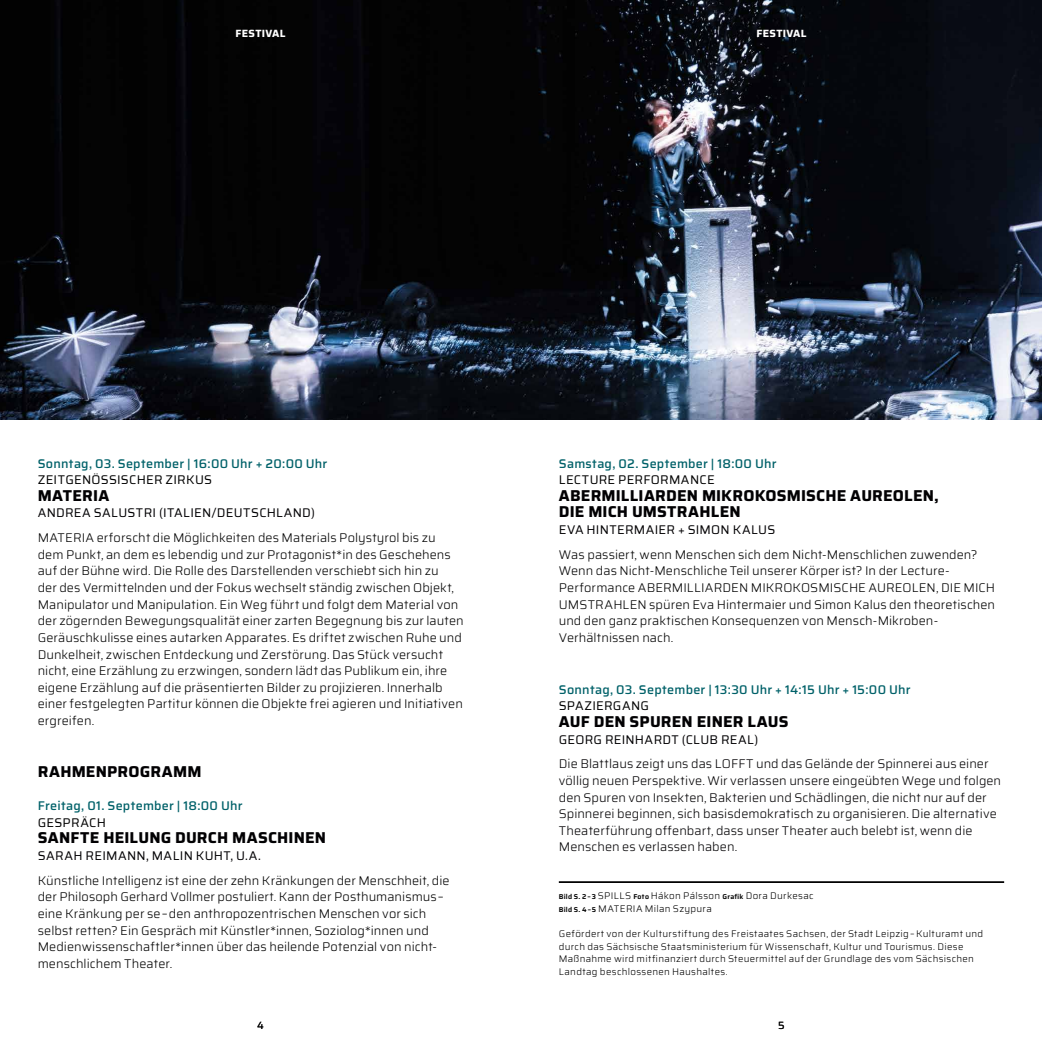
<style>
.page{position:relative;width:1042px;height:1042px;background:#fff}
.page>*{position:absolute;margin:0;border:0;box-sizing:border-box;transform-origin:0 0}
.t1{font:700 15.75px/16.6px "Saira";letter-spacing:.01em;color:#020103}
.t2{font:300 12.6px/16.6px "Saira";letter-spacing:.005em;color:#000}
.t3{font:300 12.6px/16.6px "Saira";letter-spacing:.005em;color:#020103}
.t4{font:500 12.6px "Saira";letter-spacing:.015em;color:#006169}
.t5{font:12.6px "Saira";letter-spacing:.025em;color:#020103}
.t6{font:12.6px "Saira";letter-spacing:.025em;color:#000}
.t7{font:700 10.5px "Saira";letter-spacing:.025em;color:#fff}
.t8{font:10.5px "Saira";color:#000}
.t9{font:300 9.62px/12.6px "Saira";letter-spacing:.03em;color:#000}
.s1{font-weight:600;font-size:7px}
</style>
<div class="page">
<img style="left:0;top:0;width:1042px;height:420px">
<hr style="left:559px;top:881px;width:445px;height:2px;background:#000">
<p class="t7" style="left:236px;top:25px;width:51px">FESTIVAL</p>
<p class="t7" style="left:756px;top:25px;width:51px">FESTIVAL</p>
<p class="t4" style="left:38px;top:453px;width:291px">Sonntag, 03. September | 16:00 Uhr + 20:00 Uhr</p>
<p class="t6" style="left:38px;top:470px;width:176px">ZEITGENÖSSISCHER ZIRKUS</p>
<p class="t1" style="left:38px;top:487px;width:73px">MATERIA</p>
<p class="t5" style="left:38px;top:503px;width:279px">ANDREA SALUSTRI (ITALIEN/DEUTSCHLAND)</p>
<p class="t2" style="left:38px;top:529px;width:427px">MATERIA erforscht die Möglichkeiten des Materials Polystyrol bis zu dem Punkt, an dem es lebendig und zur Protagonist*in des Geschehens auf der Bühne wird. Die Rolle des Darstellenden verschiebt sich hin zu<br>der des Vermittelnden und der Fokus wechselt ständig zwischen Objekt, Manipulator und Manipulation. Ein Weg führt und folgt dem Material von der zögernden Bewegungsqualität einer zarten Begegnung bis zur lauten Geräuschkulisse eines autarken Apparates. Es driftet zwischen Ruhe und Dunkelheit, zwischen Entdeckung und Zerstörung. Das Stück versucht nicht, eine Erzählung zu erzwingen, sondern lädt das Publikum ein, ihre eigene Erzählung auf die präsentierten Bilder zu projizieren. Innerhalb einer festgelegten Partitur können die Objekte frei agieren und Initiativen ergreifen.</p>
<p class="t1" style="left:38px;top:763px;width:165px">RAHMENPROGRAMM</p>
<p class="t4" style="left:38px;top:796px;width:206px">Freitag, 01. September | 18:00 Uhr</p>
<p class="t6" style="left:38px;top:813px;width:70px">GESPRÄCH</p>
<p class="t1" style="left:38px;top:829px;width:290px">SANFTE HEILUNG DURCH MASCHINEN</p>
<p class="t5" style="left:38px;top:846px;width:225px">SARAH REIMANN, MALIN KUHT, U.A.</p>
<p class="t2" style="left:38px;top:872px;width:413px">Künstliche Intelligenz ist eine der zehn Kränkungen der Menschheit, die der Philosoph Gerhard Vollmer postuliert. Kann der Posthumanismus– eine Kränkung per se–den anthropozentrischen Menschen vor sich selbst retten? Ein Gespräch mit Künstler*innen, Soziolog*innen und Medienwissenschaftler*innen über das heilende Potenzial von nicht&shy;menschlichem Theater.</p>
<p class="t4" style="left:559px;top:453px;width:219px">Samstag, 02. September | 18:00 Uhr</p>
<p class="t6" style="left:559px;top:470px;width:157px">LECTURE PERFORMANCE</p>
<p class="t1" style="left:559px;top:487px;width:382px">ABERMILLIARDEN MIKROKOSMISCHE AUREOLEN,<br>DIE MICH UMSTRAHLEN</p>
<p class="t5" style="left:559px;top:520px;width:218px">EVA HINTERMAIER + SIMON KALUS</p>
<p class="t2" style="left:559px;top:546px;width:438px">Was passiert, wenn Menschen sich dem Nicht-Menschlichen zuwenden?<br>Wenn das Nicht-Menschliche Teil unserer Körper ist? In der Lecture-Performance ABERMILLIARDEN MIKROKOSMISCHE AUREOLEN, DIE MICH UMSTRAHLEN spüren Eva Hintermaier und Simon Kalus den theoretischen und den ganz praktischen Konsequenzen von Mensch-Mikroben-Verhältnissen nach.</p>
<p class="t4" style="left:559px;top:679px;width:353px">Sonntag, 03. September | 13:30 Uhr + 14:15 Uhr + 15:00 Uhr</p>
<p class="t6" style="left:559px;top:696px;width:92px">SPAZIERGANG</p>
<p class="t1" style="left:559px;top:713px;width:231px">AUF DEN SPUREN EINER LAUS</p>
<p class="t5" style="left:559px;top:729px;width:201px">GEORG REINHARDT (CLUB REAL)</p>
<p class="t3" style="left:559px;top:755px;width:444px">Die Blattlaus zeigt uns das LOFFT und das Gelände der Spinnerei aus einer völlig neuen Perspektive. Wir verlassen unsere eingeübten Wege und folgen den Spuren von Insekten, Bakterien und Schädlingen, die nicht nur auf der Spinnerei beginnen, sich basisdemokratisch zu organisieren. Die alternative Theaterführung offenbart, dass unser Theater auch belebt ist, wenn die Menschen es verlassen haben.</p>
<p class="t9" style="left:559px;top:889px;width:256px"><span class="s1">Bild S. 2–3</span> SPILLS <span class="s1">Foto</span> Hákon Pálsson <span class="s1">Grafik</span> Dora Durkesac<br><span class="s1">Bild S. 4–5</span> MATERIA Milan Szypura</p>
<p class="t9" style="left:559px;top:927px;width:426px">Gefördert von der Kulturstiftung des Freistaates Sachsen, der Stadt Leipzig–Kulturamt und durch das Sächsische Staatsministerium für Wissenschaft, Kultur und Tourismus. Diese Maßnahme wird mitfinanziert durch Steuermittel auf der Grundlage des vom Sächsischen Landtag beschlossenen Haushaltes.</p>
<p class="t8" style="left:257px;top:1017px;width:8px">4</p>
<p class="t8" style="left:778px;top:1017px;width:8px">5</p>
</div>
